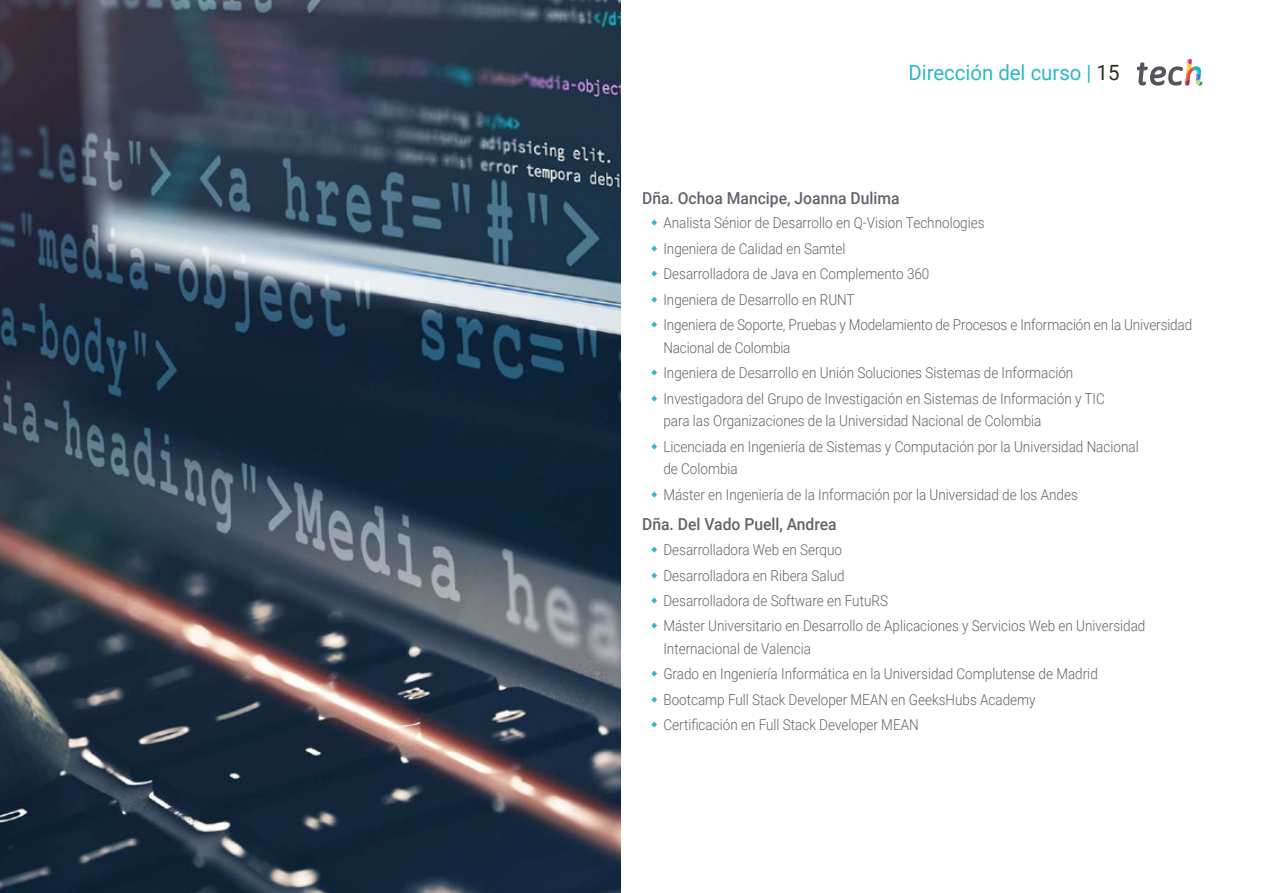
<style>
.page{position:relative;width:1263px;height:893px;background:#fff}
.page>*{position:absolute;margin:0;border:0;box-sizing:border-box;transform-origin:0 0}
.t1{font:21px "Roboto";color:#2db8c5}
.t2{font:500 16.5px "Roboto";color:#61646a;scale:.95 1}
.t3{font:300 15px/25.5px "Roboto";color:#61646a;scale:.9 1}
.s1{color:#312e20}
</style>
<div class="page">
<svg style="left:1137px;top:59px;width:65px;height:27px"></svg>
<img style="left:0;top:0;width:621px;height:893px">
<h1 class="t1" style="left:908px;top:57px;width:213px">Dirección del curso | <span class="s1">15</span></h1>
<p class="t2" style="left:642px;top:186px;width:272px">Dña. Ochoa Mancipe, Joanna Dulima</p>
<p class="t3" style="left:663px;top:210px;width:589px">Analista Sénior de Desarrollo en Q-Vision Technologies<br>Ingeniera de Calidad en Samtel<br>Desarrolladora de Java en Complemento 360<br>Ingeniera de Desarrollo en RUNT<br>Ingeniera de Soporte, Pruebas y Modelamiento de Procesos e Información en la Universidad</p>
<p class="t3" style="left:663px;top:334px;width:492px">Nacional de Colombia<br>Ingeniera de Desarrollo en Unión Soluciones Sistemas de Información<br>Investigadora del Grupo de Investigación en Sistemas de Información y TIC</p>
<p class="t3" style="left:663px;top:408px;width:530px">para las Organizaciones de la Universidad Nacional de Colombia<br>Licenciada en Ingeniería de Sistemas y Computación por la Universidad Nacional</p>
<p class="t3" style="left:663px;top:455px;width:462px">de Colombia<br>Máster en Ingeniería de la Información por la Universidad de los Andes</p>
<p class="t2" style="left:642px;top:513px;width:206px">Dña. Del Vado Puell, Andrea</p>
<p class="t3" style="left:663px;top:536px;width:537px">Desarrolladora Web en Serquo<br>Desarrolladora en Ribera Salud<br>Desarrolladora de Software en FutuRS<br>Máster Universitario en Desarrollo de Aplicaciones y Servicios Web en Universidad</p>
<p class="t3" style="left:663px;top:635px;width:484px">Internacional de Valencia<br>Grado en Ingeniería Informática en la Universidad Complutense de Madrid Bootcamp Full Stack Developer MEAN en GeeksHubs Academy Certificación en Full Stack Developer MEAN</p>
</div>
